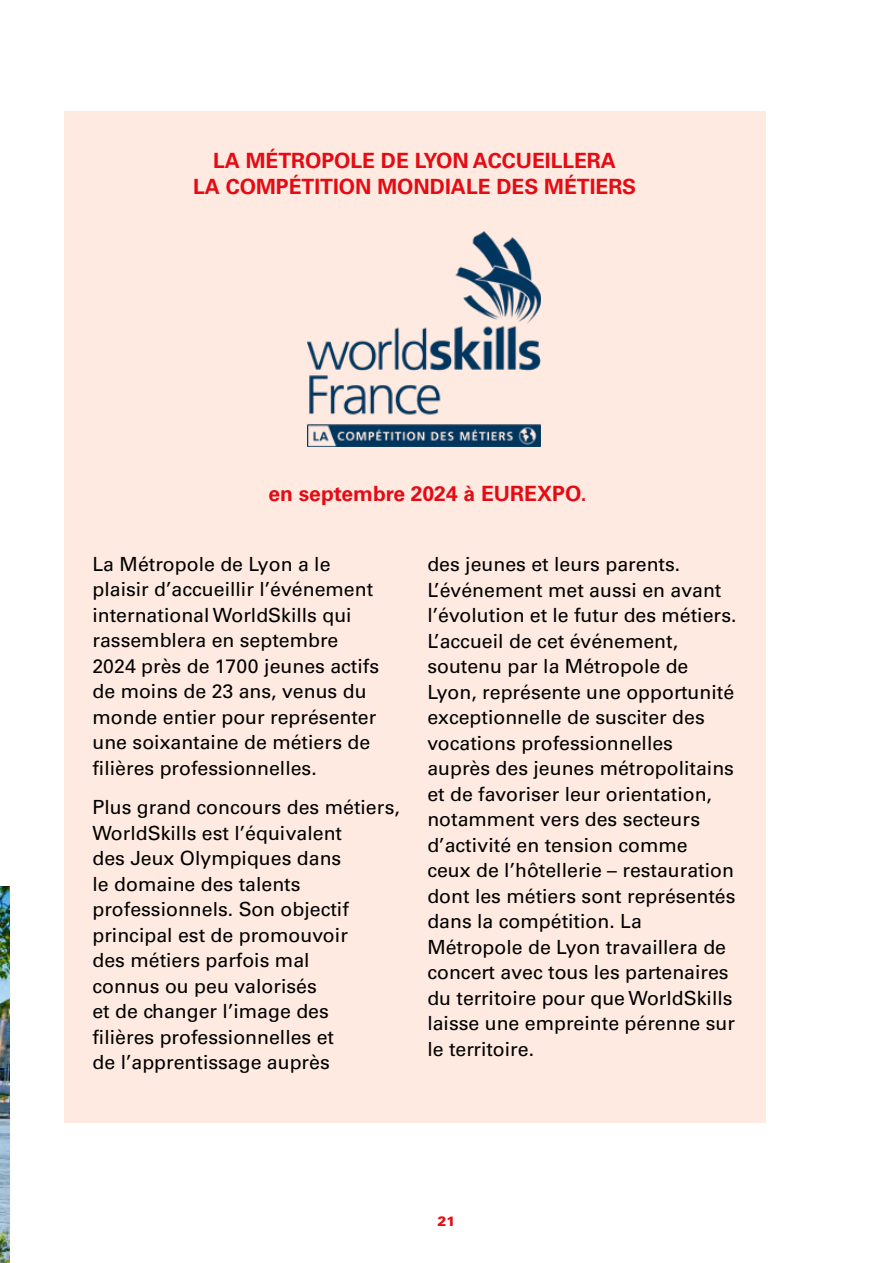
<style>
.page{position:relative;width:893px;height:1263px;background:#fff}
.page>*{position:absolute;margin:0;border:0;box-sizing:border-box;transform-origin:0 0}
.t1{font:700 21px/25.5px "Univers";color:#e50b14;text-align:center}
.t2{font:19.5px/25.5px "Univers";color:#000}
.t3{font:900 13.5px "Univers";color:#e50b14}
</style>
<div class="page">
<div style="left:64px;top:111px;width:701px;height:1012px;background:#feeae0"></div>
<img style="left:307px;top:231px;width:233px;height:215px">
<img style="left:0;top:887px;width:10px;height:376px">
<p class="t1" style="left:193px;top:148px;width:445px">LA MÉTROPOLE DE LYON ACCUEILLERA<br>LA COMPÉTITION MONDIALE DES MÉTIERS</p>
<p class="t1" style="left:268px;top:481px;width:320px">en septembre 2024 à EUREXPO.</p>
<p class="t2" style="left:92px;top:551px;width:288px">La Métropole de Lyon a le plaisir d’accueillir l’événement international WorldSkills qui rassemblera en septembre<br>2024 près de 1700 jeunes actifs de moins de 23 ans, venus du monde entier pour représenter une soixantaine de métiers de filières professionnelles.</p>
<p class="t2" style="left:92px;top:795px;width:309px">Plus grand concours des métiers,<br>WorldSkills est l’équivalent<br>des Jeux Olympiques dans<br>le domaine des talents professionnels. Son objectif principal est de promouvoir<br>des métiers parfois mal<br>connus ou peu valorisés<br>et de changer l’image des<br>filières professionnelles et<br>de l’apprentissage auprès</p>
<p class="t2" style="left:427px;top:551px;width:311px">des jeunes et leurs parents.<br>L’événement met aussi en avant l’évolution et le futur des métiers.<br>L’accueil de cet événement, soutenu par la Métropole de<br>Lyon, représente une opportunité exceptionnelle de susciter des vocations professionnelles auprès des jeunes métropolitains et de favoriser leur orientation, notamment vers des secteurs d’activité en tension comme<br>ceux de l’hôtellerie – restauration dont les métiers sont représentés dans la compétition. La<br>Métropole de Lyon travaillera de concert avec tous les partenaires du territoire pour que WorldSkills laisse une empreinte pérenne sur le territoire.</p>
<p class="t3" style="left:437px;top:1212px;width:20px">21</p>
</div>
